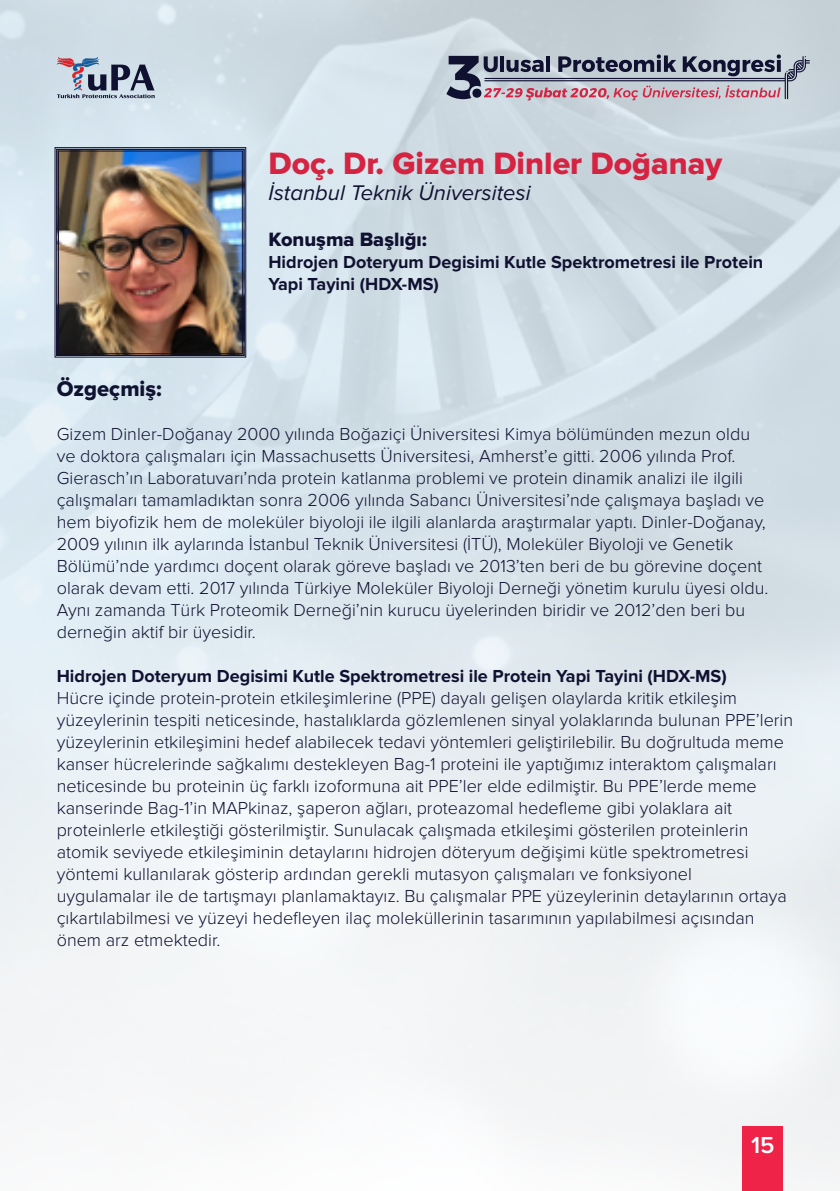
<style>
.page{position:relative;width:840px;height:1191px;background:#fff}
.page>*{position:absolute;margin:0;border:0;box-sizing:border-box;transform-origin:0 0}
.t1{font:32px "Proxima Nova Extrabld";color:#d52342}
.t2{font:600 24px "Proxima Nova";color:#fff}
.t3{font:italic 22px "Proxima Nova";color:#101131}
.t4{font:22px "Proxima Nova Extrabld";color:#101231}
.t5{font:20px "Proxima Nova Extrabld";color:#101131}
.t6{font:300 18px/22px "Proxima Nova";color:#101131}
.t7{font:700 18px/22px "Proxima Nova";color:#101131}
</style>
<div class="page">
<img style="left:0;top:0;width:839px;height:1191px">
<svg style="left:56px;top:57px;width:99px;height:41px;background:#9ca2b3"></svg>
<svg style="left:446px;top:54px;width:363px;height:46px;background:#9b97a6"></svg>
<div style="left:742px;top:1126px;width:40px;height:65px;background:#ee2347"></div>
<img style="left:54px;top:147px;width:192px;height:211px">
<div style="left:56px;top:149px;width:188px;height:207px;border:1px solid #101131"></div>
<div style="left:58px;top:151px;width:184px;height:203px;border:1px solid #101131"></div>
<h1 class="t1" style="left:268px;top:145px;width:455px">Doç. Dr. Gizem Dinler Doğanay</h1>
<p class="t3" style="left:268px;top:181px;width:263px">İstanbul Teknik Üniversitesi</p>
<p class="t5" style="left:268px;top:228px;width:160px">Konuşma Başlığı:</p>
<p class="t7" style="left:268px;top:251px;width:496px">Hidrojen Doteryum Degisimi Kutle Spektrometresi ile Protein<br>Yapi Tayini (HDX-MS)</p>
<p class="t4" style="left:57px;top:376px;width:106px">Özgeçmiş:</p>
<p class="t6" style="left:57px;top:423px;width:712px">Gizem Dinler-Doğanay 2000 yılında Boğaziçi Üniversitesi Kimya bölümünden mezun oldu ve doktora çalışmaları için Massachusetts Üniversitesi, Amherst’e gitti. 2006 yılında Prof.<br>Gierasch’ın Laboratuvarı’nda protein katlanma problemi ve protein dinamik analizi ile ilgili çalışmaları tamamladıktan sonra 2006 yılında Sabancı Üniversitesi’nde çalışmaya başladı ve hem biyofizik hem de moleküler biyoloji ile ilgili alanlarda araştırmalar yaptı. Dinler-Doğanay, 2009 yılının ilk aylarında İstanbul Teknik Üniversitesi (İTÜ), Moleküler Biyoloji ve Genetik Bölümü’nde yardımcı doçent olarak göreve başladı ve 2013’ten beri de bu görevine doçent olarak devam etti. 2017 yılında Türkiye Moleküler Biyoloji Derneği yönetim kurulu üyesi oldu.<br>Aynı zamanda Türk Proteomik Derneği’nin kurucu üyelerinden biridir ve 2012’den beri bu derneğin aktif bir üyesidir.</p>
<p class="t7" style="left:57px;top:665px;width:671px">Hidrojen Doteryum Degisimi Kutle Spektrometresi ile Protein Yapi Tayini (HDX-MS)</p>
<p class="t6" style="left:57px;top:687px;width:737px">Hücre içinde protein-protein etkileşimlerine (PPE) dayalı gelişen olaylarda kritik etkileşim yüzeylerinin tespiti neticesinde, hastalıklarda gözlemlenen sinyal yolaklarında bulunan PPE’lerin yüzeylerinin etkileşimini hedef alabilecek tedavi yöntemleri geliştirilebilir. Bu doğrultuda meme kanser hücrelerinde sağkalımı destekleyen Bag-1 proteini ile yaptığımız interaktom çalışmaları neticesinde bu proteinin üç farklı izoformuna ait PPE’ler elde edilmiştir. Bu PPE’lerde meme kanserinde Bag-1’in MAPkinaz, şaperon ağları, proteazomal hedefleme gibi yolaklara ait proteinlerle etkileştiği gösterilmiştir. Sunulacak çalışmada etkileşimi gösterilen proteinlerin atomik seviyede etkileşiminin detaylarını hidrojen döteryum değişimi kütle spektrometresi yöntemi kullanılarak gösterip ardından gerekli mutasyon çalışmaları ve fonksiyonel<br>uygulamalar ile de tartışmayı planlamaktayız. Bu çalışmalar PPE yüzeylerinin detaylarının ortaya çıkartılabilmesi ve yüzeyi hedefleyen ilaç moleküllerinin tasarımının yapılabilmesi açısından önem arz etmektedir.</p>
<h2 class="t2" style="left:750px;top:1131px;width:25px">15</h2>
</div>
